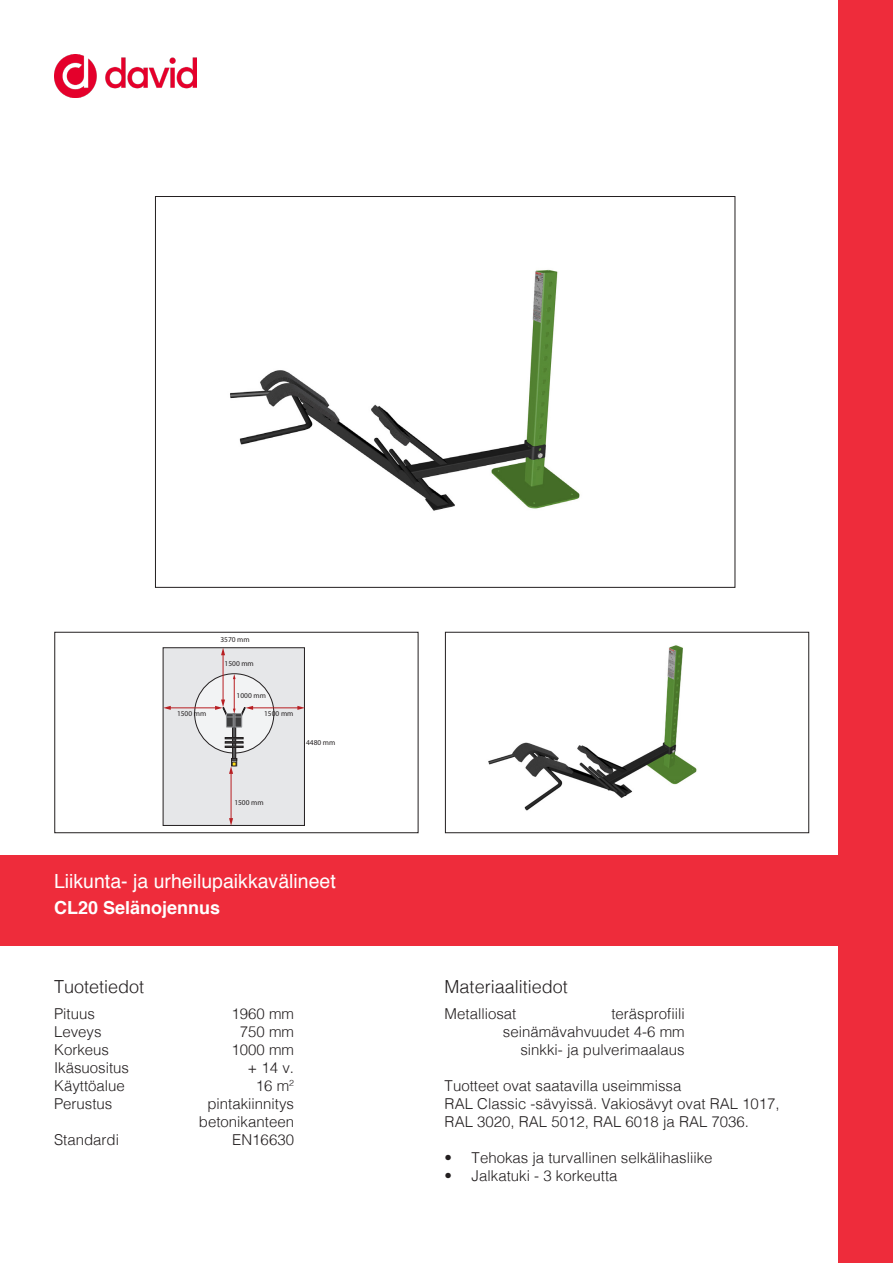
<style>
.page{position:relative;width:893px;height:1263px;background:#fff}
.page>*{position:absolute;margin:0;border:0;box-sizing:border-box;transform-origin:0 0}
.kategoria{font:19.5px "Helvetica";color:#fff}
.Tuotetiedot_materiaa{font:300 18px "Helvetica";color:#231f20}
.kategoria-2{font:700 18px "Helvetica";color:#fff}
.leveä_taulukko_copy{font:300 15px/18px "Helvetica";color:#231f20}
.t1{font:7.5px "Myriad Pro";color:#231f20}
</style>
<div class="page">
<img style="left:230px;top:269px;width:350px;height:242px">
<div style="left:163px;top:648px;width:141px;height:177px;background:#e6e7e9"></div>
<div style="left:163px;top:647px;width:142px;height:179px;border:1px solid #231f20"></div>
<div style="left:195px;top:674px;width:79px;height:79px;background:#f2f3f4;border-radius:50%"></div>
<hr style="left:234px;top:678px;width:1px;height:31px;background:#b81f23">
<svg style="left:233px;top:674px;width:3px;height:5px"></svg>
<div style="left:232px;top:714px;width:4px;height:45px;border:1px solid #231f20"></div>
<svg style="left:225px;top:737px;width:18px;height:10px"></svg>
<div style="left:226px;top:714px;width:7px;height:13px;background:#3e3e3f"></div>
<div style="left:226px;top:713px;width:7px;height:14px;border:1px solid #939598"></div>
<div style="left:235px;top:714px;width:7px;height:13px;background:#3e3e3f"></div>
<div style="left:235px;top:713px;width:7px;height:14px;border:1px solid #939598"></div>
<hr style="left:223px;top:654px;width:1px;height:47px;background:#b81f23">
<svg style="left:221px;top:648px;width:4px;height:7px"></svg>
<hr style="left:231px;top:772px;width:1px;height:47px;background:#b81f23">
<svg style="left:229px;top:818px;width:4px;height:8px"></svg>
<svg style="left:229px;top:758px;width:8px;height:16px"></svg>
<hr style="left:169px;top:707px;width:47px;height:1px;background:#b81f23">
<svg style="left:163px;top:706px;width:8px;height:4px"></svg>
<hr style="left:252px;top:707px;width:47px;height:1px;background:#b81f23">
<svg style="left:297px;top:706px;width:8px;height:4px"></svg>
<svg style="left:215px;top:699px;width:38px;height:19px"></svg>
<div style="left:55px;top:632px;width:363px;height:201px;border:1px solid #231f20"></div>
<img style="left:488px;top:645px;width:209px;height:166px">
<div style="left:445px;top:632px;width:364px;height:201px;border:1px solid #231f20"></div>
<div style="left:839px;top:0;width:54px;height:1263px;background:#ee2c3b"></div>
<div style="left:0;top:855px;width:893px;height:91px;background:#ee2c3b"></div>
<img style="left:54px;top:55px;width:143px;height:42px">
<p class="t1" style="left:220px;top:635px;width:31px">3570 mm</p>
<p class="t1" style="left:225px;top:658px;width:31px">1500 mm</p>
<p class="t1" style="left:237px;top:691px;width:31px">1000 mm</p>
<p class="t1" style="left:177px;top:708px;width:31px">1500 mm</p>
<p class="t1" style="left:264px;top:708px;width:31px">1500 mm</p>
<p class="t1" style="left:306px;top:738px;width:31px">4480 mm</p>
<p class="t1" style="left:234px;top:798px;width:31px">1500 mm</p>
<p class="kategoria" style="left:54px;top:866px;width:283px">Liikunta- ja urheilupaikkavälineet</p>
<p class="kategoria-2" style="left:54px;top:893px;width:168px">CL20 Selänojennus</p>
<p class="Tuotetiedot_materiaa" style="left:54px;top:971px;width:92px">Tuotetiedot</p>
<p class="leveä_taulukko_copy" style="left:54px;top:1004px;width:42px">Pituus</p>
<p class="leveä_taulukko_copy" style="left:231px;top:1004px;width:64px">1960 mm</p>
<p class="leveä_taulukko_copy" style="left:54px;top:1022px;width:49px">Leveys</p>
<p class="leveä_taulukko_copy" style="left:240px;top:1022px;width:56px">750 mm</p>
<p class="leveä_taulukko_copy" style="left:54px;top:1040px;width:57px">Korkeus</p>
<p class="leveä_taulukko_copy" style="left:231px;top:1040px;width:64px">1000 mm</p>
<p class="leveä_taulukko_copy" style="left:54px;top:1058px;width:77px">Ikäsuositus</p>
<p class="leveä_taulukko_copy" style="left:247px;top:1058px;width:48px">+ 14 v.</p>
<p class="leveä_taulukko_copy" style="left:54px;top:1076px;width:72px">Käyttöalue</p>
<p class="leveä_taulukko_copy" style="left:256px;top:1076px;width:40px">16 m<sup>2</sup></p>
<p class="leveä_taulukko_copy" style="left:54px;top:1094px;width:60px">Perustus</p>
<p class="leveä_taulukko_copy" style="left:207px;top:1094px;width:88px">pintakiinnitys</p>
<p class="leveä_taulukko_copy" style="left:199px;top:1112px;width:97px">betonikanteen</p>
<p class="leveä_taulukko_copy" style="left:54px;top:1130px;width:67px">Standardi</p>
<p class="leveä_taulukko_copy" style="left:232px;top:1130px;width:63px">EN16630</p>
<p class="Tuotetiedot_materiaa" style="left:445px;top:971px;width:125px">Materiaalitiedot</p>
<p class="leveä_taulukko_copy" style="left:445px;top:1004px;width:73px">Metalliosat</p>
<p class="leveä_taulukko_copy" style="left:611px;top:1004px;width:75px">teräsprofiili</p>
<p class="leveä_taulukko_copy" style="left:503px;top:1022px;width:183px">seinämävahvuudet 4-6 mm</p>
<p class="leveä_taulukko_copy" style="left:520px;top:1040px;width:166px">sinkki- ja pulverimaalaus</p>
<p class="leveä_taulukko_copy" style="left:445px;top:1076px;width:238px">Tuotteet ovat saatavilla useimmissa</p>
<p class="leveä_taulukko_copy" style="left:445px;top:1094px;width:337px">RAL Classic -sävyissä. Vakiosävyt ovat RAL 1017,<br>RAL 3020, RAL 5012, RAL 6018 ja RAL 7036.</p>
<p class="leveä_taulukko_copy" style="left:445px;top:1148px;width:269px">• Tehokas ja turvallinen selkälihasliike</p>
<p class="leveä_taulukko_copy" style="left:445px;top:1166px;width:174px">• Jalkatuki - 3 korkeutta</p>
</div>
